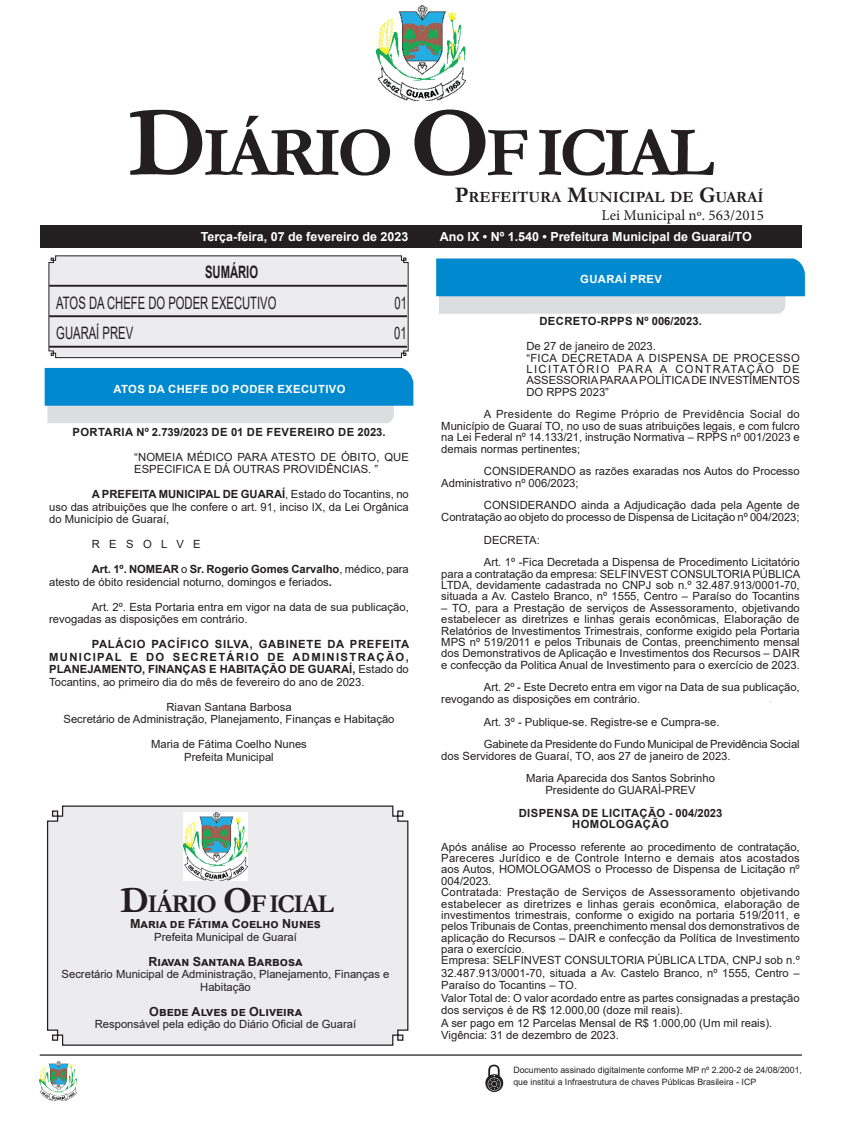
<style>
.page{position:relative;width:851px;height:1134px;background:#fff}
.page>*{position:absolute;margin:0;border:0;box-sizing:border-box;transform-origin:0 0}
.CORPO_DE_TEXTO{font:700 70.88px "Garamond";letter-spacing:-.06em;color:#231f20}
.CORPO_DE_TEXTO-2{font:700 25.88px "Garamond";letter-spacing:-.06em;color:#231f20}
.Nome_Secretário{font:17.12px "Arial";color:#231f20;scale:.66 1}
.Nome_Secretário-2{font:700 17.12px "Arial";color:#231f20;scale:.66 1}
.CORPO_DE_TEXTO-3{font:700 15.62px "Garamond";color:#231f20}
.t1{font:15px "Minion Pro";color:#231f20}
.t2{font:700 12.5px "Arial";color:#fff}
.Assinatura{font:700 12.5px "Arial";color:#231f20}
.CORPO_DE_TEXTO-4{font:11.25px/11.4px "Arial";color:#231f20}
.SEM_PARAGRAFO{font:11.25px/11.4px "Arial";color:#231f20;text-align:justify}
.Assinatura-2{font:11.25px/12.5px "Arial";color:#231f20;text-align:center}
.EMENTA{font:11.25px/11.4px "Arial";color:#231f20}
.CORPO_DE_TEXTO-5{font:700 11.25px/12.5px "Arial";color:#231f20;text-align:justify}
.TITULOS{font:700 11.25px "Arial";letter-spacing:.035em;color:#231f20}
.Chancela2{font:700 11.25px "Arial";letter-spacing:.035em;color:#fff}
.CORPO_DE_TEXTO-6{font:8.75px/12.5px "Arial";color:#231f20}
.s1{font-size:101.25px}
.s2{font-size:22.38px}
.s3{font-weight:700}
.s4{font-weight:400}
.s5{font-size:36.88px}
</style>
<div class="page">
<div style="left:40px;top:225px;width:761px;height:22px;background:#231f20"></div>
<hr style="left:40px;top:1054px;width:761px;height:2px;background:#231f20">
<img style="left:376px;top:5px;width:89px;height:95px">
<img style="left:40px;top:1061px;width:37px;height:39px">
<svg style="left:485px;top:1065px;width:18px;height:27px"></svg>
<div style="left:46px;top:805px;width:363px;height:241px;background:#ececee"></div>
<img style="left:183px;top:812px;width:64px;height:68px">
<svg style="left:48px;top:255px;width:360px;height:103px;background:#dbdadc"></svg>
<svg style="left:45px;top:368px;width:368px;height:55px;background:#46a4d4"></svg>
<svg style="left:436px;top:258px;width:368px;height:56px;background:#49a5d5"></svg>
<p class="CORPO_DE_TEXTO" style="left:128px;top:105px;width:587px"><span class="s1">D</span>IÁRIO <span class="s1">O</span>F ICIAL</p>
<p class="CORPO_DE_TEXTO-3" style="left:455px;top:186px;width:310px"><span class="s2">P</span>REFEITURA <span class="s2">M</span>UNICIPAL DE <span class="s2">G</span>UARAÍ</p>
<p class="t1" style="left:601px;top:205px;width:164px">Lei Municipal nº. 563/2015</p>
<p class="t2" style="left:201px;top:228px;width:209px">Terça-feira, 07 de fevereiro de 2023</p>
<p class="t2" style="left:439px;top:228px;width:313px">Ano IX • Nº 1.540 • Prefeitura Municipal de Guaraí/TO</p>
<p class="Nome_Secretário-2" style="left:205px;top:260px;width:82px">SUMÁRIO</p>
<p class="Nome_Secretário" style="left:56px;top:291px;width:335px">ATOS DA CHEFE DO PODER EXECUTIVO</p>
<p class="Nome_Secretário" style="left:394px;top:291px;width:20px">01</p>
<p class="Nome_Secretário" style="left:56px;top:321px;width:118px">GUARAÍ PREV</p>
<p class="Nome_Secretário" style="left:394px;top:321px;width:20px">01</p>
<p class="Chancela2" style="left:113px;top:381px;width:233px">ATOS DA CHEFE DO PODER EXECUTIVO</p>
<p class="TITULOS" style="left:73px;top:424px;width:314px">PORTARIA Nº 2.739/2023 DE 01 DE FEVEREIRO DE 2023.</p>
<p class="EMENTA" style="left:134px;top:450px;width:276px;line-height:12.5px">“NOMEIA MÉDICO PARA ATESTO DE ÓBITO, QUE<br>ESPECIFICA E DÁ OUTRAS PROVIDÊNCIAS. ”</p>
<p class="CORPO_DE_TEXTO-4" style="left:49px;top:488px;width:361px;line-height:12.5px;text-align:justify;text-indent:43px"><span class="s3">A PREFEITA MUNICIPAL DE GUARAÍ</span>, Estado do Tocantins, no uso das atribuições que lhe confere o art. 91, inciso IX, da Lei Orgânica do Município de Guaraí,</p>
<p class="CORPO_DE_TEXTO-4" style="left:92px;top:538px;width:111px">R E S O L V E</p>
<p class="CORPO_DE_TEXTO-4" style="left:49px;top:563px;width:361px;line-height:12.5px;text-indent:43px"><span class="s3">Art. 1º. NOMEAR</span> o <span class="s3">Sr. Rogerio Gomes Carvalho</span>, médico, para atesto de óbito residencial noturno, domingos e feriados<span class="s3">.</span></p>
<p class="CORPO_DE_TEXTO-4" style="left:49px;top:600px;width:361px;line-height:12.5px;text-indent:43px">Art. 2º. Esta Portaria entra em vigor na data de sua publicação, revogadas as disposições em contrário.</p>
<p class="CORPO_DE_TEXTO-5" style="left:49px;top:638px;width:361px;text-indent:43px">PALÁCIO PACÍFICO SILVA, GABINETE DA PREFEITA MUNICIPAL E DO SECRETÁRIO DE ADMINISTRAÇÃO, PLANEJAMENTO, FINANÇAS E HABITAÇÃO DE GUARAÍ, <span class="s4">Estado do Tocantins, ao primeiro dia do mês de fevereiro do ano de 2023.</span></p>
<p class="Assinatura-2" style="left:166px;top:700px;width:127px">Riavan Santana Barbosa</p>
<p class="Assinatura-2" style="left:63px;top:713px;width:332px">Secretário de Administração, Planejamento, Finanças e Habitação</p>
<p class="Assinatura-2" style="left:151px;top:738px;width:157px">Maria de Fátima Coelho Nunes</p>
<p class="Assinatura-2" style="left:184px;top:750px;width:91px">Prefeita Municipal</p>
<p class="CORPO_DE_TEXTO-2" style="left:120px;top:886px;width:215px"><span class="s5">D</span>IÁRIO <span class="s5">O</span>F ICIAL</p>
<p class="Assinatura" style="left:130px;top:915px;width:192px">Maria de Fátima Coelho Nunes</p>
<p class="Assinatura-2" style="left:154px;top:930px;width:144px">Prefeita Municipal de Guaraí</p>
<p class="Assinatura" style="left:148px;top:952px;width:155px">Riavan Santana Barbosa</p>
<p class="Assinatura-2" style="left:62px;top:968px;width:329px">Secretário Municipal de Administração, Planejamento, Finanças e<br>Habitação</p>
<p class="Assinatura" style="left:149px;top:1002px;width:154px">Obede Alves de Oliveira</p>
<p class="Assinatura-2" style="left:95px;top:1018px;width:263px">Responsável pela edição do Diário Oficial de Guaraí</p>
<p class="Chancela2" style="left:580px;top:271px;width:83px">GUARAÍ PREV</p>
<p class="TITULOS" style="left:539px;top:313px;width:164px">DECRETO-RPPS Nº 006/2023.</p>
<p class="EMENTA" style="left:526px;top:340px;width:131px">De 27 de janeiro de 2023.</p>
<p class="EMENTA" style="left:526px;top:352px;width:275px;text-align:justify">“FICA DECRETADA A DISPENSA DE PROCESSO LICITATÓRIO PARA A CONTRATAÇÃO DE ASSESSORIA PARA A POLÍTICA DE INVESTIMENTOS DO RPPS 2023”</p>
<p class="CORPO_DE_TEXTO-4" style="left:441px;top:409px;width:360px;text-align:justify;text-indent:43px">A Presidente do Regime Próprio de Previdência Social do Município de Guaraí TO, no uso de suas atribuições legais, e com fulcro na Lei Federal nº 14.133/21, instrução Normativa – RPPS nº 001/2023 e demais normas pertinentes;</p>
<p class="CORPO_DE_TEXTO-4" style="left:441px;top:466px;width:360px;text-indent:43px">CONSIDERANDO as razões exaradas nos Autos do Processo<br>Administrativo nº 006/2023;</p>
<p class="CORPO_DE_TEXTO-4" style="left:441px;top:500px;width:360px;text-align:right">CONSIDERANDO ainda a Adjudicação dada pela Agente de<br>Contratação ao objeto do processo de Dispensa de Licitação nº 004/2023;</p>
<p class="CORPO_DE_TEXTO-4" style="left:484px;top:534px;width:58px">DECRETA:</p>
<p class="CORPO_DE_TEXTO-4" style="left:441px;top:557px;width:360px;text-align:justify;text-indent:43px">Art. 1º -Fica Decretada a Dispensa de Procedimento Licitatório para a contratação da empresa: SELFINVEST CONSULTORIA PÚBLICA LTDA, devidamente cadastrada no CNPJ sob n.º 32.487.913/0001-70, situada a Av. Castelo Branco, nº 1555, Centro – Paraíso do Tocantins</p>
<p class="CORPO_DE_TEXTO-4" style="left:441px;top:602px;width:360px;text-align:justify">– TO, para a Prestação de serviços de Assessoramento, objetivando estabelecer as diretrizes e linhas gerais econômicas, Elaboração de Relatórios de Investimentos Trimestrais, conforme exigido pela Portaria MPS nº 519/2011 e pelos Tribunais de Contas, preenchimento mensal dos Demonstrativos de Aplicação e Investimentos dos Recursos – DAIR e confecção da Politica Anual de Investimento para o exercício de 2023.</p>
<p class="CORPO_DE_TEXTO-4" style="left:441px;top:682px;width:360px;text-indent:43px">Art. 2º - Este Decreto entra em vigor na Data de sua publicação, revogando as disposições em contrário.</p>
<p class="CORPO_DE_TEXTO-4" style="left:484px;top:716px;width:237px">Art. 3º - Publique-se. Registre-se e Cumpra-se.</p>
<p class="CORPO_DE_TEXTO-4" style="left:441px;top:739px;width:360px;text-indent:43px">Gabinete da Presidente do Fundo Municipal de Previdência Social dos Servidores de Guaraí, TO, aos 27 de janeiro de 2023.</p>
<p class="Assinatura-2" style="left:526px;top:772px;width:190px">Maria Aparecida dos Santos Sobrinho</p>
<p class="Assinatura-2" style="left:545px;top:783px;width:152px">Presidente do GUARAÌ-PREV</p>
<p class="TITULOS" style="left:518px;top:805px;width:205px">DISPENSA DE LICITAÇÃO - 004/2023</p>
<p class="TITULOS" style="left:572px;top:816px;width:98px">HOMOLOGAÇÃO</p>
<p class="SEM_PARAGRAFO" style="left:441px;top:841px;width:360px">Após análise ao Processo referente ao procedimento de contratação, Pareceres Jurídico e de Controle Interno e demais atos acostados aos Autos, HOMOLOGAMOS o Processo de Dispensa de Licitação nº 004/2023.</p>
<p class="SEM_PARAGRAFO" style="left:441px;top:886px;width:360px">Contratada: Prestação de Serviços de Assessoramento objetivando estabelecer as diretrizes e linhas gerais econômica, elaboração de investimentos trimestrais, conforme o exigido na portaria 519/2011, e pelos Tribunais de Contas, preenchimento mensal dos demonstrativos de aplicação do Recursos – DAIR e confecção da Política de Investimento para o exercício.</p>
<p class="SEM_PARAGRAFO" style="left:441px;top:954px;width:360px;line-height:12.5px">Empresa: SELFINVEST CONSULTORIA PÚBLICA LTDA, CNPJ sob n.º 32.487.913/0001-70, situada a Av. Castelo Branco, nº 1555, Centro – Paraíso do Tocantins – TO.</p>
<p class="SEM_PARAGRAFO" style="left:441px;top:992px;width:360px;line-height:12.5px">Valor Total de: O valor acordado entre as partes consignadas a prestação dos serviços é de R$ 12.000,00 (doze mil reais).</p>
<p class="SEM_PARAGRAFO" style="left:441px;top:1017px;width:332px">A ser pago em 12 Parcelas Mensal de R$ 1.000,00 (Um mil reais).</p>
<p class="SEM_PARAGRAFO" style="left:441px;top:1030px;width:179px">Vigência: 31 de dezembro de 2023.</p>
<p class="CORPO_DE_TEXTO-6" style="left:513px;top:1063px;width:290px">Documento assinado digitalmente conforme MP nº 2.200-2 de 24/08/2001, que institui a Infraestrutura de chaves Públicas Brasileira - ICP</p>
</div>
